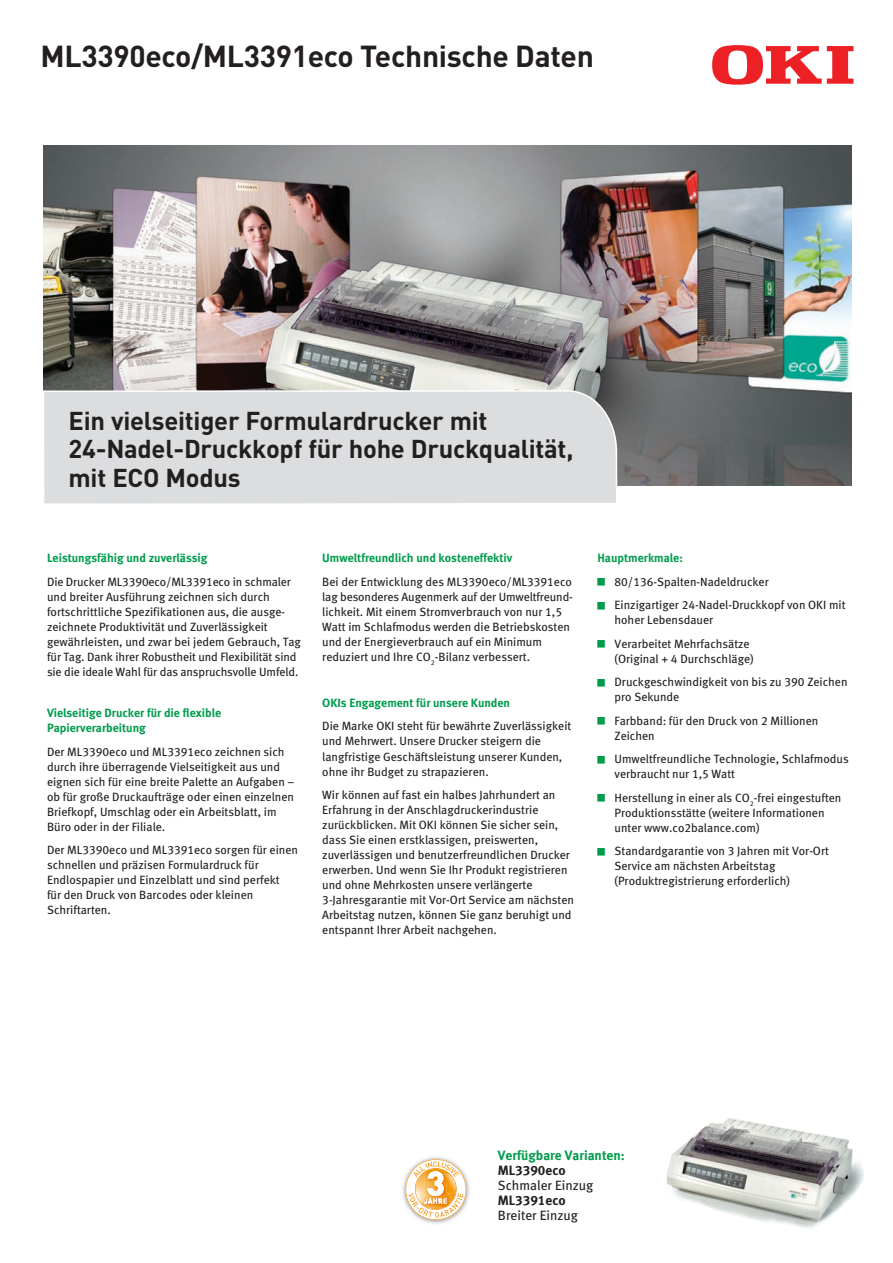
<style>
.page{position:relative;width:893px;height:1263px;background:#fff}
.page>*{position:absolute;margin:0;border:0;box-sizing:border-box;transform-origin:0 0}
.t1{font:700 30px "DIN";letter-spacing:-.01em;color:#231f20}
.t2{font:700 25.5px/28.5px "DIN";letter-spacing:-.01em;color:#231f20}
.t3{font:13.5px "Meta Book LF";color:#231f20}
.t4{font:13.5px "Meta Bold LF";color:#009c4c}
.t5{font:13.5px "Meta Bold LF";color:#231f20}
.t6{font:12px/15px "Meta Book LF";color:#231f20}
.t7{font:12px/15px "Meta Bold LF";color:#009c4c}
</style>
<div class="page">
<img style="left:44px;top:146px;width:808px;height:340px">
<img style="left:666px;top:1118px;width:198px;height:110px">
<div style="left:43px;top:389px;width:575px;height:115px;background:#dcdddf"></div>
<svg style="left:712px;top:45px;width:141px;height:40px"></svg>
<img style="left:402px;top:1157px;width:68px;height:67px">
<svg style="left:405px;top:1159px;width:61px;height:61px"></svg>
<h1 class="t1" style="left:40px;top:37px;width:555px">ML3390eco/ML3391eco Technische Daten</h1>
<h2 class="t2" style="left:69px;top:405px;width:506px">Ein vielseitiger Formulardrucker mit<br>24-Nadel-Druckkopf für hohe Druckqualität, mit ECO Modus</h2>
<p class="t7" style="left:47px;top:550px;width:162px">Leistungsfähig und zuverlässig</p>
<p class="t6" style="left:47px;top:574px;width:255px">Die Drucker ML3390eco/ML3391eco in schmaler und breiter Ausführung zeichnen sich durch fortschrittliche Spezifikationen aus, die ausge&shy;zeichnete Produktivität und Zuverlässigkeit gewährleisten, und zwar bei jedem Gebrauch, Tag für Tag. Dank ihrer Robustheit und Flexibilität sind sie die ideale Wahl für das anspruchsvolle Umfeld.</p>
<p class="t7" style="left:47px;top:705px;width:176px">Vielseitige Drucker für die flexible<br>Papierverarbeitung</p>
<p class="t6" style="left:47px;top:744px;width:249px">Der ML3390eco und ML3391eco zeichnen sich durch ihre überragende Vielseitigkeit aus und eignen sich für eine breite Palette an Aufgaben – ob für große Druckaufträge oder einen einzelnen Briefkopf, Umschlag oder ein Arbeitsblatt, im Büro oder in der Filiale.</p>
<p class="t6" style="left:47px;top:842px;width:252px">Der ML3390eco und ML3391eco sorgen für einen schnellen und präzisen Formulardruck für Endlospapier und Einzelblatt und sind perfekt<br>für den Druck von Barcodes oder kleinen Schriftarten.</p>
<p class="t7" style="left:322px;top:550px;width:192px">Umweltfreundlich und kosteneffektiv</p>
<p class="t6" style="left:322px;top:574px;width:252px">Bei der Entwicklung des ML3390eco/ML3391eco lag besonderes Augenmerk auf der Umweltfreund&shy;lichkeit. Mit einem Stromverbrauch von nur 1,5<br>Watt im Schlafmodus werden die Betriebskosten und der Energieverbrauch auf ein Minimum reduziert und Ihre CO<sub>2</sub>-Bilanz verbessert.</p>
<p class="t7" style="left:322px;top:695px;width:189px">OKIs Engagement für unsere Kunden</p>
<p class="t6" style="left:322px;top:719px;width:251px">Die Marke OKI steht für bewährte Zuverlässigkeit und Mehrwert. Unsere Drucker steigern die langfristige Geschäftsleistung unserer Kunden, ohne ihr Budget zu strapazieren.</p>
<p class="t6" style="left:322px;top:787px;width:253px">Wir können auf fast ein halbes Jahrhundert an Erfahrung in der Anschlagdruckerindustrie zurückblicken. Mit OKI können Sie sicher sein, dass Sie einen erstklassigen, preiswerten, zuverlässigen und benutzerfreundlichen Drucker erwerben. Und wenn Sie Ihr Produkt registrieren und ohne Mehrkosten unsere verlängerte 3-Jahresgarantie mit Vor-Ort Service am nächsten Arbeitstag nutzen, können Sie ganz beruhigt und entspannt Ihrer Arbeit nachgehen.</p>
<p class="t7" style="left:597px;top:550px;width:87px">Hauptmerkmale:</p>
<p class="t6" style="left:614px;top:569px;width:233px;line-height:23.5px">80/136-Spalten-Nadeldrucker<br>Einzigartiger 24-Nadel-Druckkopf von OKI mit</p>
<p class="t6" style="left:614px;top:608px;width:137px;line-height:23.5px">hoher Lebensdauer<br>Verarbeitet Mehrfachsätze</p>
<p class="t6" style="left:614px;top:646px;width:235px;line-height:23.5px">(Original + 4 Durchschläge)<br>Druckgeschwindigkeit von bis zu 390 Zeichen</p>
<p class="t6" style="left:614px;top:685px;width:205px;line-height:23.5px">pro Sekunde<br>Farbband: für den Druck von 2 Millionen</p>
<p class="t6" style="left:614px;top:723px;width:236px;line-height:23.5px">Zeichen<br>Umweltfreundliche Technologie, Schlafmodus</p>
<p class="t6" style="left:614px;top:762px;width:228px;line-height:23.5px">verbraucht nur 1,5 Watt<br>Herstellung in einer als CO<sub>2</sub>-frei eingestuften</p>
<p class="t6" style="left:614px;top:805px;width:212px">Produktionsstätte (weitere Informationen unter www.co2balance.com)</p>
<p class="t6" style="left:614px;top:843px;width:216px">Standardgarantie von 3 Jahren mit Vor-Ort<br>Service am nächsten Arbeitstag (Produktregistrierung erforderlich)</p>
<p class="t4" style="left:498px;top:1148px;width:128px">Verfügbare Varianten:</p>
<p class="t5" style="left:498px;top:1163px;width:69px">ML3390eco</p>
<p class="t3" style="left:498px;top:1178px;width:97px">Schmaler Einzug</p>
<p class="t5" style="left:498px;top:1193px;width:69px">ML3391eco</p>
<p class="t3" style="left:498px;top:1208px;width:82px">Breiter Einzug</p>
</div>
